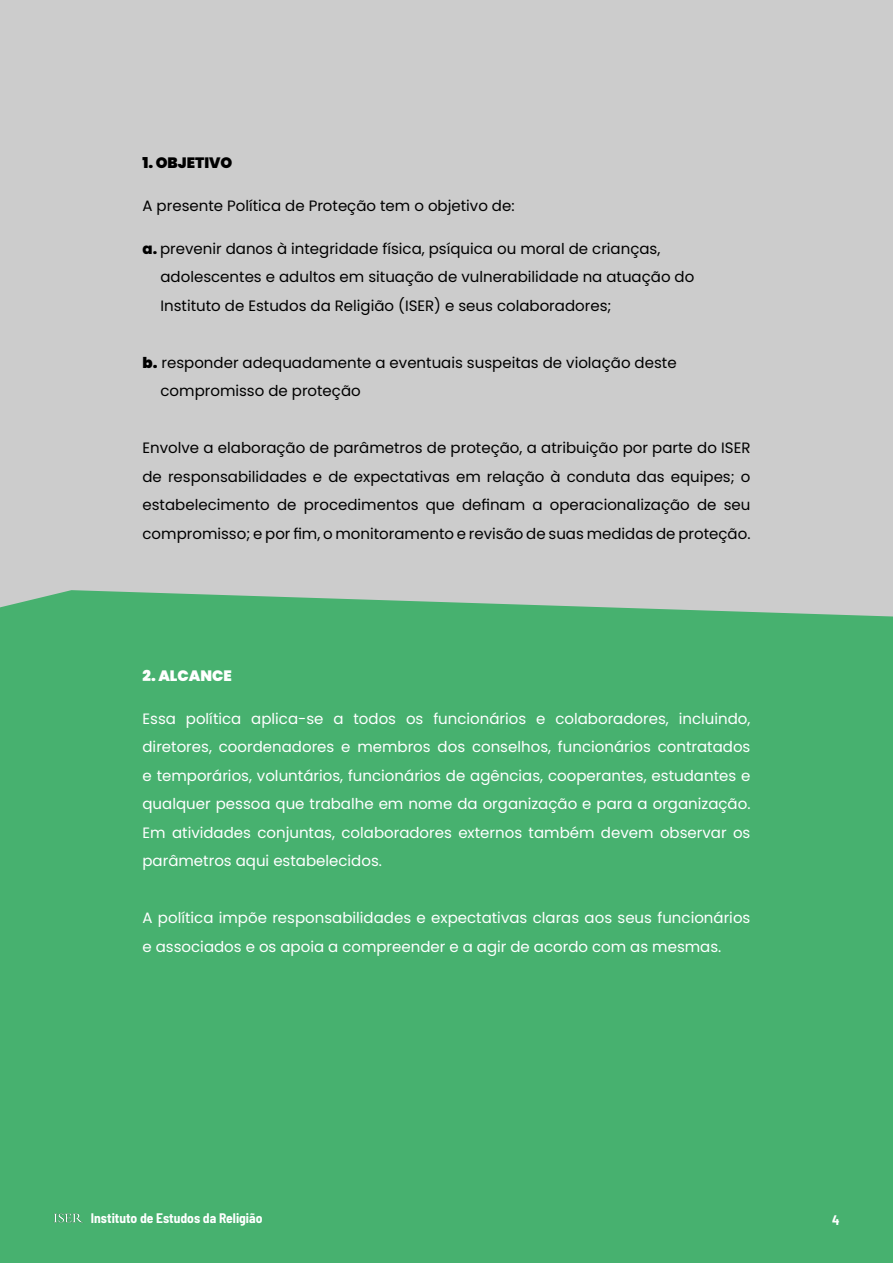
<style>
.page{position:relative;width:893px;height:1263px;background:#ccc}
.page>*{position:absolute;margin:0;border:0;box-sizing:border-box;transform-origin:0 0}
.t1{font:15px/28.5px "Poppins";color:#000}
.t2{font:15px/28.5px "Poppins";color:#fff;text-align:justify}
.t3{font:900 15px "Poppins";color:#000}
.t4{font:900 15px "Poppins";color:#fff}
.t5{font:700 semi-condensed 13.5px "Barlow";color:#fff}
.s1{font-weight:800}
.s2{font-weight:900}
</style>
<div class="page">
<div style="left:0;top:590px;width:893px;height:673px;background:#47b16f"></div>
<img style="left:54px;top:1213px;width:29px;height:10px">
<p class="t3" style="left:142px;top:154px;width:91px">1. OBJETIVO</p>
<p class="t1" style="left:142px;top:191px;width:374px">A presente Política de Proteção tem o objetivo de:</p>
<p class="t1" style="left:160px;top:234px;width:535px;text-indent:-18px"><span class="s1">a.</span> prevenir danos à integridade física, psíquica ou moral de crianças, adolescentes e adultos em situação de vulnerabilidade na atuação do<br>Instituto de Estudos da Religião (ISER) e seus colaboradores;</p>
<p class="t1" style="left:160px;top:348px;width:518px;text-indent:-18px"><span class="s2">b.</span> responder adequadamente a eventuais suspeitas de violação deste compromisso de proteção</p>
<p class="t1" style="left:142px;top:434px;width:609px;text-align:justify">Envolve a elaboração de parâmetros de proteção, a atribuição por parte do ISER de responsabilidades e de expectativas em relação à conduta das equipes; o estabelecimento de procedimentos que definam a operacionalização de seu compromisso; e por fim, o monitoramento e revisão de suas medidas de proteção.</p>
<p class="t4" style="left:142px;top:667px;width:91px">2. ALCANCE</p>
<p class="t2" style="left:142px;top:704px;width:609px">Essa política aplica-se a todos os funcionários e colaboradores, incluindo, diretores, coordenadores e membros dos conselhos, funcionários contratados e temporários, voluntários, funcionários de agências, cooperantes, estudantes e qualquer pessoa que trabalhe em nome da organização e para a organização.<br>Em atividades conjuntas, colaboradores externos também devem observar os parâmetros aqui estabelecidos.</p>
<p class="t2" style="left:142px;top:904px;width:609px">A política impõe responsabilidades e expectativas claras aos seus funcionários e associados e os apoia a compreender e a agir de acordo com as mesmas.</p>
<p class="t5" style="left:91px;top:1208px;width:173px">Instituto de Estudos da Religião</p>
<p class="t5" style="left:832px;top:1210px;width:9px">4</p>
</div>
